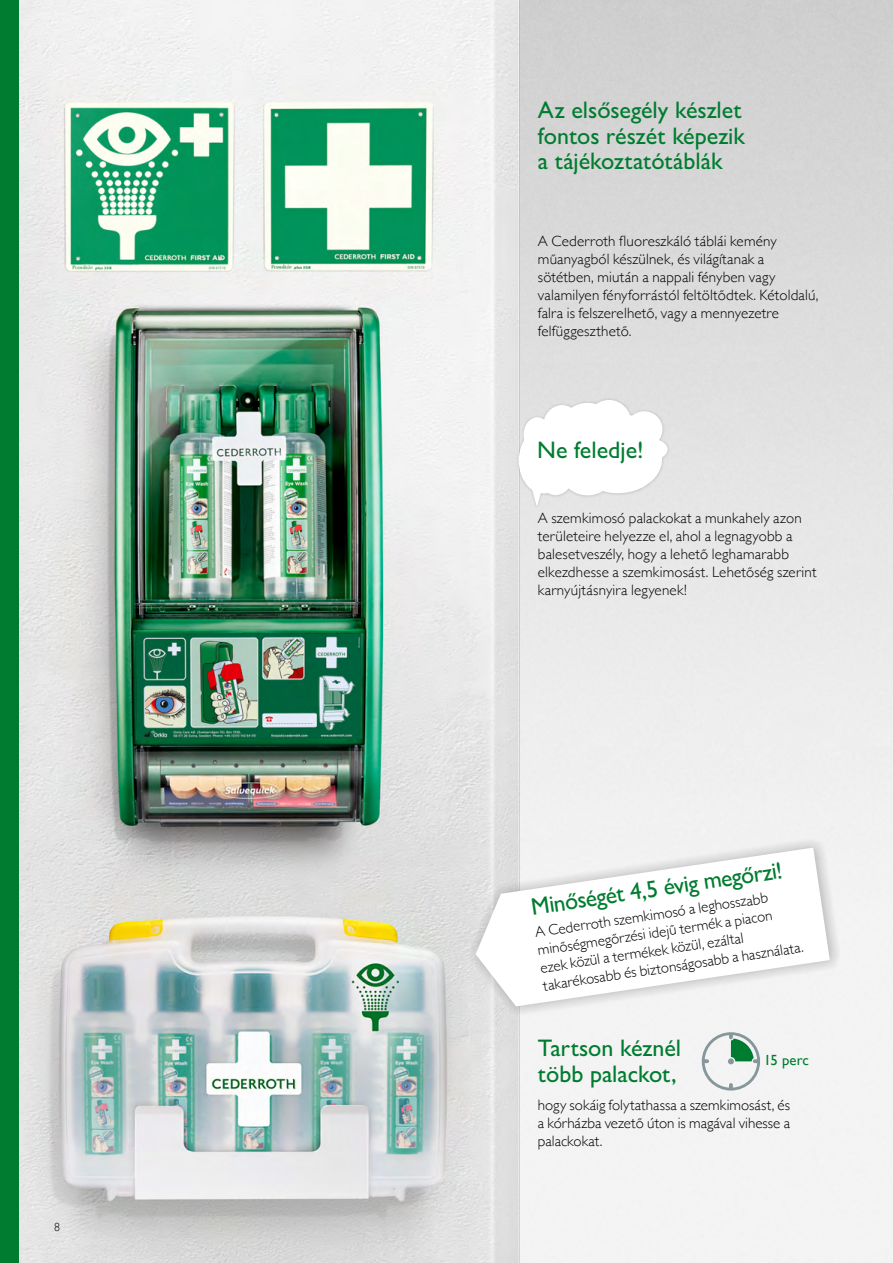
<style>
.page{position:relative;width:893px;height:1263px;background:#fff}
.page>*{position:absolute;margin:0;border:0;box-sizing:border-box;transform-origin:0 0}
.t1{font:500 24px/25.5px "Gill Sans MT Pro";color:#007c30}
.t2{font:300 15px/18px "Gill Sans";letter-spacing:.01em;color:#000}
.t3{font:14.7px "Gill Sans";letter-spacing:.005em;color:#007c30}
.t4{font:300 12px "Gill Sans";color:#000}
</style>
<div class="page">
<img style="left:19px;top:0;width:543px;height:1263px">
<svg style="left:456px;top:882px;width:406px;height:195px;fill:#f3f3f3"></svg>
<svg style="left:476px;top:882px;width:354px;height:124px"></svg>
<svg style="left:438px;top:759px;width:432px;height:123px"></svg>
<div style="left:516px;top:398px;width:154px;height:111px;background:#e5e5e5"></div>
<svg style="left:519px;top:399px;width:149px;height:108px"></svg>
<div style="left:523px;top:447px;width:21px;height:18px;background:#fff;border-radius:50%"></div>
<div style="left:523px;top:417px;width:28px;height:36px;background:#fff;border-radius:50%"></div>
<div style="left:625px;top:411px;width:38px;height:37px;background:#fff;border-radius:50%"></div>
<div style="left:543px;top:405px;width:38px;height:41px;background:#fff;border-radius:50%"></div>
<svg style="left:702px;top:1032px;width:58px;height:58px"></svg>
<div style="left:0;top:0;width:19px;height:1263px;background:#007c30"></div>
<p class="t4" style="left:54px;top:1218px;width:7px">8</p>
<h1 class="t1" style="left:538px;top:97px;width:208px">Az elsősegély készlet fontos részét képezik a tájékoztatótáblák</h1>
<p class="t2" style="left:538px;top:231px;width:282px">A Cederroth fluoreszkáló táblái kemény műanyagból készülnek, és világítanak a sötétben, miután a nappali fényben vagy valamilyen fényforrástól feltöltődtek. Kétoldalú, falra is felszerelhető, vagy a mennyezetre felfüggeszthető.</p>
<h1 class="t1" style="left:537px;top:437px;width:108px">Ne feledje!</h1>
<p class="t2" style="left:538px;top:508px;width:280px">A szemkimosó palackokat a munkahely azon területeire helyezze el, ahol a legnagyobb a balesetveszély, hogy a lehető leghamarabb elkezdhesse a szemkimosást. Lehetőség szerint karnyújtásnyira legyenek!</p>
<h1 class="t1" style="left:529px;top:895px;width:255px;rotate:-9deg">Minőségét 4,5 évig megőrzi!</h1>
<p class="t2" style="left:534px;top:922px;width:265px;rotate:-8deg">A Cederroth szemkimosó a leghosszabb minőségmegőrzési idejű termék a piacon ezek közül a termékek közül, ezáltal takarékosabb és biztonságosabb a használata.</p>
<h1 class="t1" style="left:538px;top:1035px;width:145px">Tartson kéznél több palackot,</h1>
<p class="t2" style="left:538px;top:1095px;width:254px;text-align:justify">hogy sokáig folytathassa a szemkimosást, és a kórházba vezető úton is magával vihesse a palackokat.</p>
<p class="t3" style="left:764px;top:1051px;width:47px">15 perc</p>
</div>
